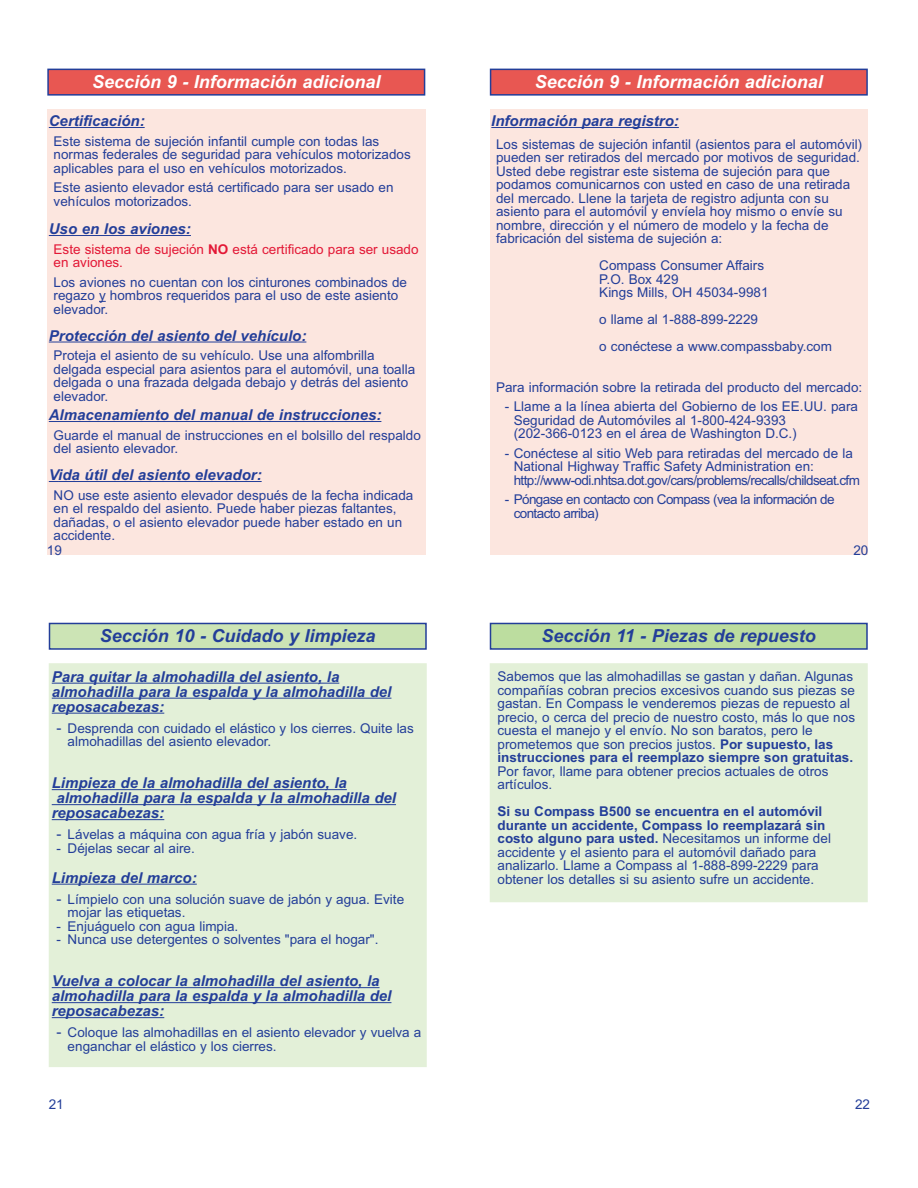
<style>
.page{position:relative;width:918px;height:1188px;background:#fff}
.page>*{position:absolute;margin:0;border:0;box-sizing:border-box;transform-origin:0 0}
.t1{font:italic 700 18px "Arial";color:#fff}
.t2{font:italic 700 18px "Arial";color:#233e99}
.t3{font:italic 700 15px/15px "Arial";color:#233e99}
.t4{font:13.5px/13.5px "Arial";color:#233e99}
.t5{font:13.5px/13.5px "Arial";letter-spacing:-.045em;color:#233e99}
.t6{font:13.5px/13.5px "Arial";color:#e31836}
.s1{font-weight:700}
.s2{font-size:15px}
</style>
<div class="page">
<div style="left:48px;top:69px;width:377px;height:26px;background:#e85752"></div>
<div style="left:47px;top:69px;width:378px;height:27px;border:2px solid #233e99"></div>
<div style="left:47px;top:109px;width:378px;height:446px;background:#fce6df"></div>
<hr style="left:49px;top:127px;width:96px;height:1px;background:#233e99">
<hr style="left:49px;top:235px;width:142px;height:1px;background:#233e99">
<hr style="left:49px;top:342px;width:257px;height:1px;background:#233e99">
<hr style="left:49px;top:421px;width:332px;height:1px;background:#233e99">
<hr style="left:58px;top:481px;width:204px;height:1px;background:#233e99">
<div style="left:491px;top:69px;width:376px;height:26px;background:#e85752"></div>
<div style="left:490px;top:69px;width:378px;height:27px;border:2px solid #233e99"></div>
<div style="left:490px;top:109px;width:378px;height:446px;background:#fce6df"></div>
<hr style="left:491px;top:127px;width:188px;height:1px;background:#233e99">
<div style="left:50px;top:664px;width:376px;height:402px;background:#e3f0d8"></div>
<hr style="left:52px;top:683px;width:287px;height:1px;background:#233e99">
<hr style="left:52px;top:698px;width:339px;height:1px;background:#233e99">
<hr style="left:52px;top:713px;width:112px;height:1px;background:#233e99">
<hr style="left:52px;top:789px;width:295px;height:1px;background:#233e99">
<hr style="left:52px;top:804px;width:344px;height:1px;background:#233e99">
<hr style="left:52px;top:819px;width:112px;height:1px;background:#233e99">
<hr style="left:52px;top:884px;width:145px;height:1px;background:#233e99">
<hr style="left:61px;top:987px;width:319px;height:1px;background:#233e99">
<hr style="left:52px;top:1002px;width:339px;height:1px;background:#233e99">
<hr style="left:52px;top:1017px;width:112px;height:1px;background:#233e99">
<div style="left:49px;top:663px;width:378px;height:404px;border:2px solid #e3f0d8"></div>
<div style="left:50px;top:623px;width:376px;height:26px;background:#cce4b5"></div>
<div style="left:49px;top:623px;width:378px;height:27px;border:2px solid #233e99"></div>
<div style="left:490px;top:623px;width:377px;height:26px;background:#bcdd9f"></div>
<div style="left:490px;top:623px;width:378px;height:27px;border:2px solid #233e99"></div>
<div style="left:490px;top:664px;width:377px;height:238px;background:#e3f0d8"></div>
<div style="left:490px;top:663px;width:378px;height:239px;border:2px solid #e3f0d8"></div>
<h1 class="t1" style="left:92px;top:75px;width:290px">Sección 9 - Información adicional</h1>
<p class="t3" style="left:49px;top:115px;width:97px">Certificación:</p>
<p class="t4" style="left:54px;top:135px;width:359px">Este sistema de sujeción infantil cumple con todas las normas federales de seguridad para vehículos motorizados aplicables para el uso en vehículos motorizados.</p>
<p class="t4" style="left:54px;top:182px;width:341px">Este asiento elevador está certificado para ser usado en vehículos motorizados.</p>
<p class="t3" style="left:49px;top:223px;width:144px">Uso en los aviones:</p>
<p class="t6" style="left:54px;top:243px;width:367px">Este sistema de sujeción <span class="s1">NO</span> está certificado para ser usado en aviones.</p>
<p class="t4" style="left:54px;top:276px;width:355px">Los aviones no cuentan con los cinturones combinados de regazo y hombros requeridos para el uso de este asiento elevador.</p>
<p class="t3" style="left:49px;top:329px;width:259px">Protección del asiento del vehículo:</p>
<p class="t4" style="left:54px;top:350px;width:363px">Proteja el asiento de su vehículo. Use una alfombrilla delgada especial para asientos para el automóvil, una toalla delgada o una frazada delgada debajo y detrás del asiento elevador.</p>
<p class="t3" style="left:49px;top:409px;width:334px">Almacenamiento del manual de instrucciones:</p>
<p class="t4" style="left:54px;top:429px;width:369px">Guarde el manual de instrucciones en el bolsillo del respaldo del asiento elevador.</p>
<p class="t3" style="left:49px;top:469px;width:214px">Vida útil del asiento elevador:</p>
<p class="t4" style="left:54px;top:489px;width:361px">NO use este asiento elevador después de la fecha indicada</p>
<p class="t4" style="left:54px;top:503px;width:344px">en el respaldo del asiento. Puede haber piezas faltantes,</p>
<p class="t4" style="left:54px;top:516px;width:350px">dañadas, o el asiento elevador puede haber estado en un</p>
<p class="t4" style="left:54px;top:530px;width:63px">accidente.</p>
<p class="t4" style="left:47px;top:545px;width:17px">19</p>
<h1 class="t1" style="left:535px;top:75px;width:290px">Sección 9 - Información adicional</h1>
<p class="t3" style="left:491px;top:115px;width:189px">Información para registro:</p>
<p class="t4" style="left:496px;top:138px;width:368px">Los sistemas de sujeción infantil (asientos para el automóvil) pueden ser retirados del mercado por motivos de seguridad.<br>Usted debe registrar este sistema de sujeción para que podamos comunicarnos con usted en caso de una retirada del mercado. Llene la tarjeta de registro adjunta con su asiento para el automóvil y envíela hoy mismo o envíe su nombre, dirección y el número de modelo y la fecha de fabricación del sistema de sujeción a:</p>
<p class="t4" style="left:599px;top:260px;width:171px">Compass Consumer Affairs<br>P.O. Box 429<br>Kings Mills, OH 45034-9981</p>
<p class="t4" style="left:599px;top:307px;width:234px;line-height:27px">o llame al 1-888-899-2229<br>o conéctese a www.compassbaby.com</p>
<p class="t4" style="left:496px;top:381px;width:368px">Para información sobre la retirada del producto del mercado:</p>
<p class="t4" style="left:514px;top:401px;width:346px;text-indent:-9px">- Llame a la línea abierta del Gobierno de los EE.UU. para<br>Seguridad de Automóviles al 1-800-424-9393 (202-366-0123 en el área de Washington D.C.)</p>
<p class="t4" style="left:514px;top:447px;width:348px;text-indent:-9px">- Conéctese al sitio Web para retiradas del mercado de la<br>National Highway Traffic Safety Administration en: http://www-odi.nhtsa.dot.gov/cars/problems/recalls/childseat.cfm</p>
<p class="t5" style="left:514px;top:494px;width:322px;text-indent:-9px">- Póngase en contacto con Compass (vea la información de contacto arriba)</p>
<p class="t4" style="left:853px;top:545px;width:17px">20</p>
<h1 class="t2" style="left:100px;top:629px;width:277px">Sección 10 - Cuidado y limpieza</h1>
<h1 class="t2" style="left:542px;top:629px;width:276px">Sección 11 - Piezas de repuesto</h1>
<p class="t4" style="left:498px;top:671px;width:359px">Sabemos que las almohadillas se gastan y dañan. Algunas compañías cobran precios excesivos cuando sus piezas se gastan. En Compass le venderemos piezas de repuesto al precio, o cerca del precio de nuestro costo, más lo que nos cuesta el manejo y el envío. No son baratos, pero le prometemos que son precios justos. <span class="s1">Por supuesto, las instrucciones para el reemplazo siempre son gratuitas.</span></p>
<p class="t4" style="left:498px;top:766px;width:332px">Por favor, llame para obtener precios actuales de otros artículos.</p>
<p class="t4" style="left:498px;top:806px;width:335px"><span class="s1">Si su Compass B500 se encuentra en el automóvil durante un accidente, Compass lo reemplazará sin costo alguno para usted.</span> Necesitamos un informe del accidente y el asiento para el automóvil dañado para analizarlo. Llame a Compass al 1-888-899-2229 para obtener los detalles si su asiento sufre un accidente.</p>
<p class="t3" style="left:52px;top:670px;width:341px">Para quitar la almohadilla del asiento, la almohadilla para la espalda y la almohadilla del reposacabezas:</p>
<p class="t4" style="left:68px;top:722px;width:348px;text-indent:-11px"><span class="s2">-</span> Desprenda con cuidado el elástico y los cierres. Quite las almohadillas del asiento elevador.</p>
<p class="t3" style="left:52px;top:777px;width:297px">Limpieza de la almohadilla del asiento, la</p>
<p class="t3" style="left:56px;top:792px;width:341px">almohadilla para la espalda y la almohadilla del</p>
<p class="t3" style="left:52px;top:807px;width:114px">reposacabezas:</p>
<p class="t4" style="left:57px;top:829px;width:302px"><span class="s2">-</span> Lávelas a máquina con agua fría y jabón suave.</p>
<p class="t4" style="left:57px;top:842px;width:140px">- Déjelas secar al aire.</p>
<p class="t3" style="left:52px;top:871px;width:147px">Limpieza del marco:</p>
<p class="t4" style="left:68px;top:893px;width:338px;text-indent:-11px"><span class="s2">-</span> Límpielo con una solución suave de jabón y agua. Evite mojar las etiquetas.</p>
<p class="t4" style="left:57px;top:920px;width:183px">- Enjuáguelo con agua limpia.</p>
<p class="t4" style="left:57px;top:934px;width:323px">- Nunca use detergentes o solventes "para el hogar".</p>
<p class="t3" style="left:52px;top:975px;width:341px">Vuelva a colocar la almohadilla del asiento, la almohadilla para la espalda y la almohadilla del reposacabezas:</p>
<p class="t4" style="left:68px;top:1027px;width:355px;text-indent:-11px"><span class="s2">-</span> Coloque las almohadillas en el asiento elevador y vuelva a enganchar el elástico y los cierres.</p>
<p class="t4" style="left:49px;top:1099px;width:17px">21</p>
<p class="t4" style="left:855px;top:1099px;width:17px">22</p>
</div>
